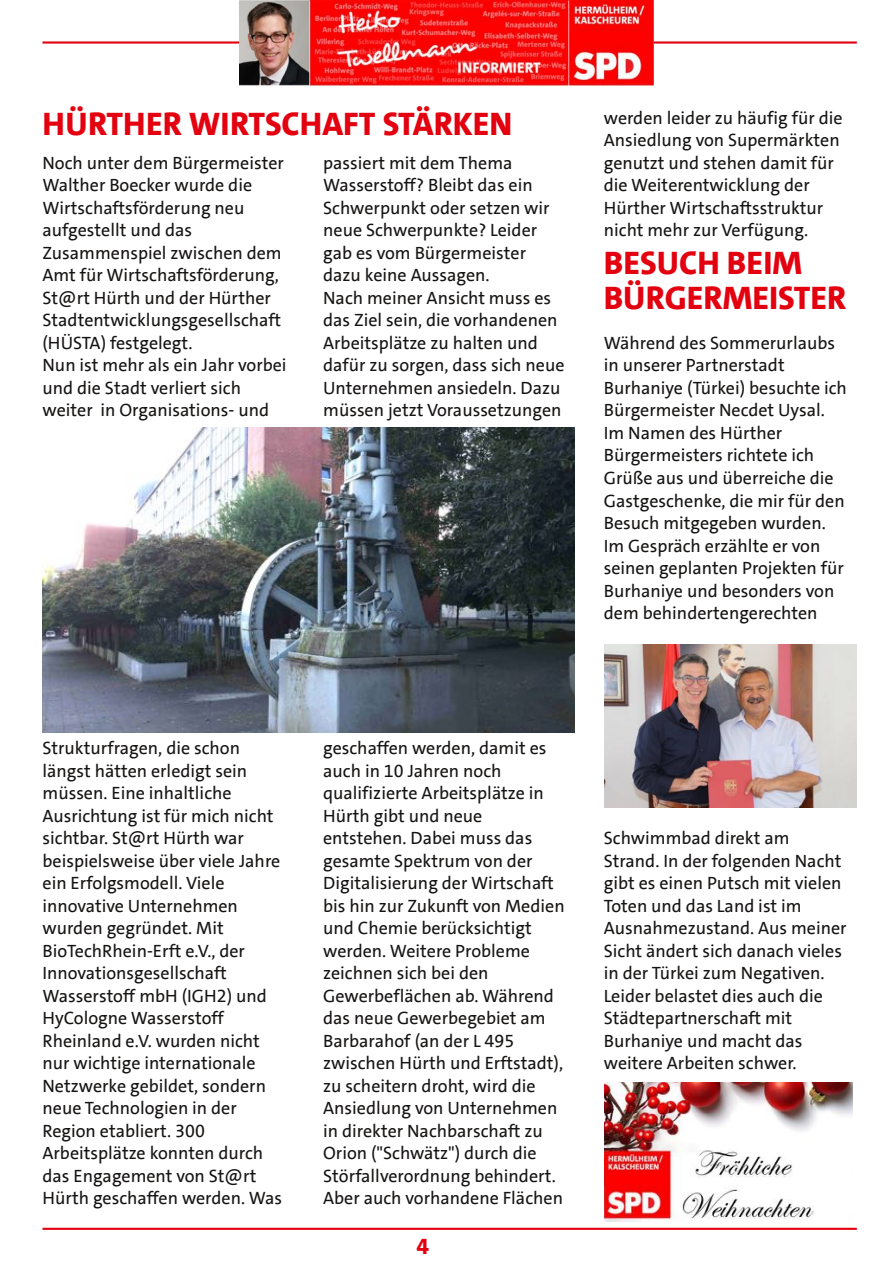
<style>
.page{position:relative;width:893px;height:1263px;background:#fff}
.page>*{position:absolute;margin:0;border:0;box-sizing:border-box;transform-origin:0 0}
.t1{font:800 33px/34.5px "SPD The Sans Versal";color:#e3000f}
.t2{font:800 22.5px "SPD The Sans Versal";color:#e3000f}
.t3{font:18px/22.5px "SPD The Sans";color:#161413}
</style>
<div class="page">
<hr style="left:43px;top:1228px;width:814px;height:2px;background:#e3000f">
<hr style="left:43px;top:41px;width:814px;height:3px;background:#e3000f">
<img style="left:239px;top:0;width:415px;height:85px">
<img style="left:604px;top:1082px;width:249px;height:139px">
<img style="left:42px;top:427px;width:533px;height:306px">
<img style="left:604px;top:644px;width:253px;height:164px">
<h1 class="t1" style="left:43px;top:107px;width:471px">HÜRTHER WIRTSCHAFT STÄRKEN</h1>
<p class="t3" style="left:43px;top:152px;width:246px">Noch unter dem Bürgermeister<br>Walther Boecker wurde die<br>Wirtschaftsförderung neu aufgestellt und das<br>Zusammenspiel zwischen dem<br>Amt für Wirtschaftsförderung,<br>St@rt Hürth und der Hürther<br>Stadtentwicklungsgesellschaft (HÜSTA) festgelegt.<br>Nun ist mehr als ein Jahr vorbei und die Stadt verliert sich weiter in Organisations- und</p>
<p class="t3" style="left:323px;top:152px;width:243px">passiert mit dem Thema<br>Wasserstoff? Bleibt das ein<br>Schwerpunkt oder setzen wir neue Schwerpunkte? Leider gab es vom Bürgermeister dazu keine Aussagen.<br>Nach meiner Ansicht muss es das Ziel sein, die vorhandenen<br>Arbeitsplätze zu halten und dafür zu sorgen, dass sich neue<br>Unternehmen ansiedeln. Dazu müssen jetzt Voraussetzungen</p>
<p class="t3" style="left:604px;top:107px;width:240px">werden leider zu häufig für die<br>Ansiedlung von Supermärkten genutzt und stehen damit für die Weiterentwicklung der<br>Hürther Wirtschaftsstruktur nicht mehr zur Verfügung.</p>
<h1 class="t1" style="left:604px;top:246px;width:244px">BESUCH BEIM<br>BÜRGERMEISTER</h1>
<p class="t3" style="left:604px;top:332px;width:245px">Während des Sommerurlaubs in unserer Partnerstadt<br>Burhaniye (Türkei) besuchte ich<br>Bürgermeister Necdet Uysal.<br>Im Namen des Hürther<br>Bürgermeisters richtete ich<br>Grüße aus und überreiche die<br>Gastgeschenke, die mir für den<br>Besuch mitgegeben wurden.<br>Im Gespräch erzählte er von seinen geplanten Projekten für<br>Burhaniye und besonders von dem behindertengerechten</p>
<p class="t3" style="left:43px;top:737px;width:241px">Strukturfragen, die schon längst hätten erledigt sein müssen. Eine inhaltliche<br>Ausrichtung ist für mich nicht sichtbar. St@rt Hürth war beispielsweise über viele Jahre ein Erfolgsmodell. Viele innovative Unternehmen wurden gegründet. Mit<br>BioTechRhein-Erft e.V., der<br>Innovationsgesellschaft<br>Wasserstoff mbH (IGH2) und<br>HyCologne Wasserstoff<br>Rheinland e.V. wurden nicht nur wichtige internationale<br>Netzwerke gebildet, sondern neue Technologien in der<br>Region etabliert. 300<br>Arbeitsplätze konnten durch das Engagement von St@rt<br>Hürth geschaffen werden. Was</p>
<p class="t3" style="left:323px;top:737px;width:243px">geschaffen werden, damit es auch in 10 Jahren noch qualifizierte Arbeitsplätze in<br>Hürth gibt und neue entstehen. Dabei muss das gesamte Spektrum von der<br>Digitalisierung der Wirtschaft bis hin zur Zukunft von Medien und Chemie berücksichtigt werden. Weitere Probleme zeichnen sich bei den<br>Gewerbeflächen ab. Während das neue Gewerbegebiet am<br>Barbarahof (an der L 495 zwischen Hürth und Erftstadt), zu scheitern droht, wird die<br>Ansiedlung von Unternehmen in direkter Nachbarschaft zu<br>Orion ("Schwätz") durch die<br>Störfallverordnung behindert.<br>Aber auch vorhandene Flächen</p>
<p class="t2" style="left:417px;top:1232px;width:14px">4</p>
<p class="t3" style="left:604px;top:827px;width:244px">Schwimmbad direkt am<br>Strand. In der folgenden Nacht gibt es einen Putsch mit vielen<br>Toten und das Land ist im<br>Ausnahmezustand. Aus meiner<br>Sicht ändert sich danach vieles in der Türkei zum Negativen.<br>Leider belastet dies auch die<br>Städtepartnerschaft mit<br>Burhaniye und macht das weitere Arbeiten schwer.</p>
</div>
